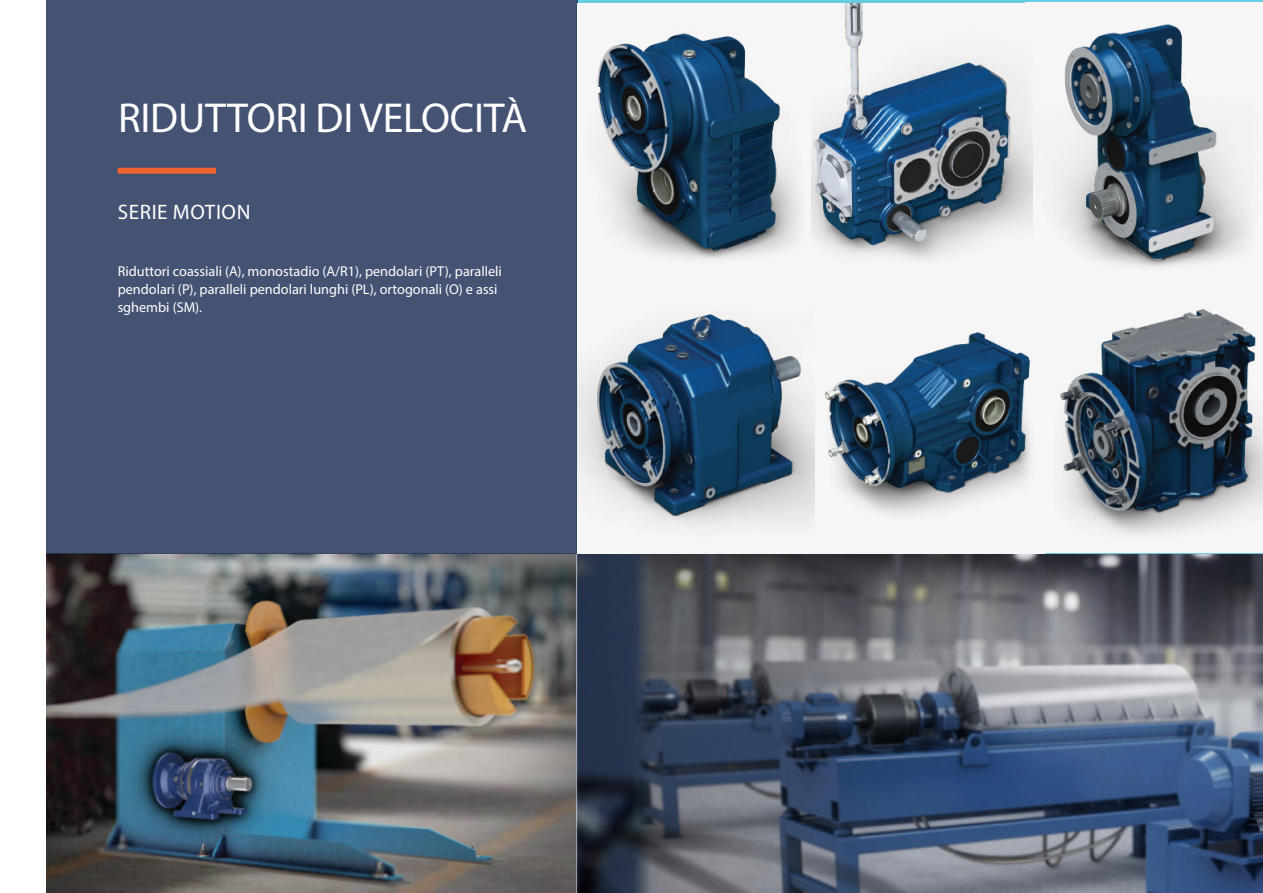
<style>
.page{position:relative;width:1263px;height:893px;background:#fff}
.page>*{position:absolute;margin:0;border:0;box-sizing:border-box;transform-origin:0 0}
.BODY_TITTLE{font:42px "Myriad Pro";letter-spacing:-.005em;color:#fff}
.Title{font:21px "Myriad Pro";letter-spacing:.03em;color:#fff}
.body_text{font:14.25px/18px "Myriad Pro";color:#fff}
</style>
<div class="page">
<img style="left:46px;top:553px;width:531px;height:340px">
<img style="left:577px;top:0;width:686px;height:893px">
<div style="left:47px;top:0;width:531px;height:553px;background:#455372"></div>
<img style="left:1045px;top:282px;width:218px;height:270px">
<img style="left:815px;top:282px;width:230px;height:271px">
<img style="left:578px;top:283px;width:237px;height:270px">
<img style="left:1025px;top:3px;width:238px;height:279px">
<img style="left:811px;top:4px;width:221px;height:279px">
<img style="left:578px;top:4px;width:233px;height:279px">
<div style="left:118px;top:168px;width:98px;height:6px;background:#ee6430"></div>
<p class="BODY_TITTLE" style="left:118px;top:92px;width:411px">RIDUTTORI DI VELOCITÀ</p>
<p class="Title" style="left:118px;top:199px;width:134px">SERIE MOTION</p>
<p class="body_text" style="left:118px;top:262px;width:386px">Riduttori coassiali (A), monostadio (A/R1), pendolari (PT), paralleli pendolari (P), paralleli pendolari lunghi (PL), ortogonali (O) e assi sghembi (SM).</p>
</div>
